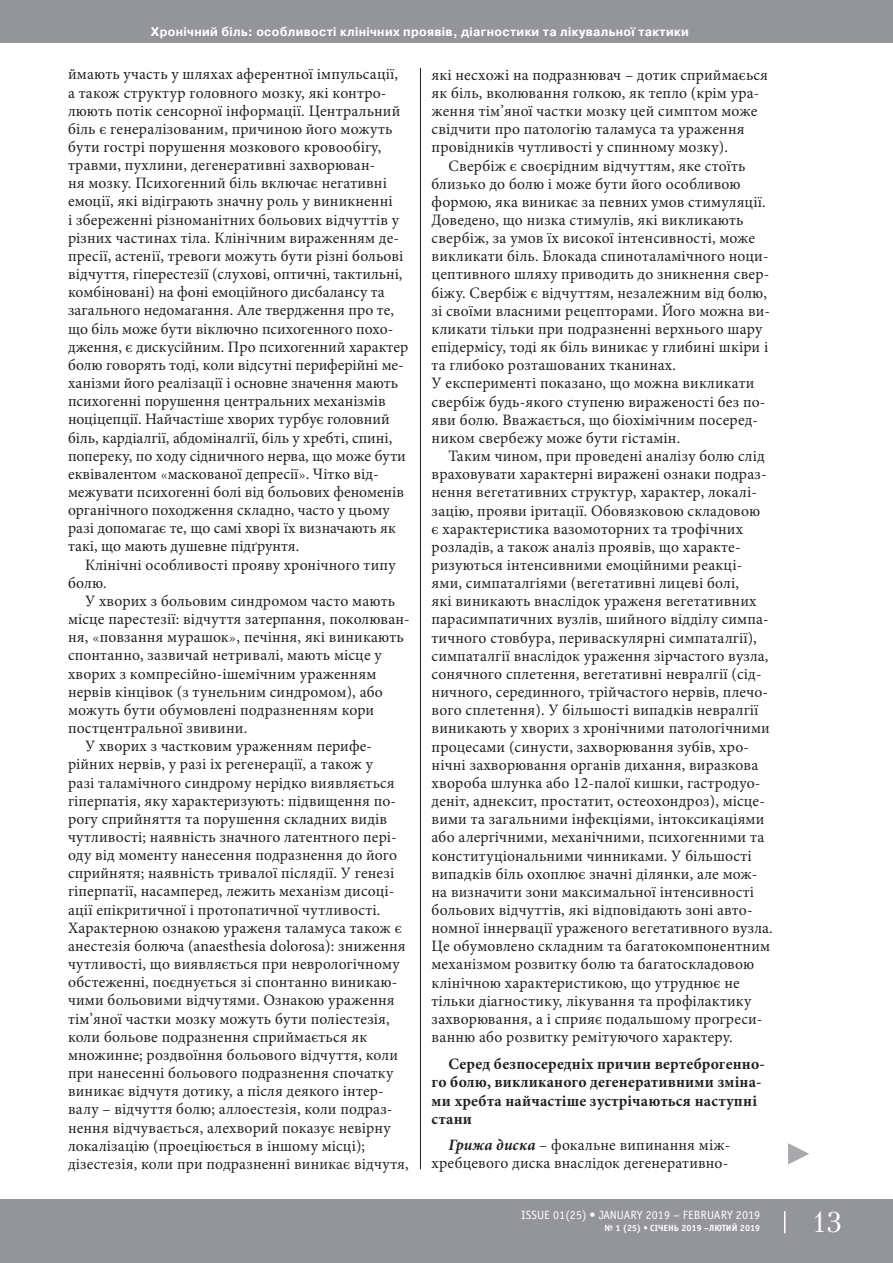
<style>
.page{position:relative;width:893px;height:1263px;background:#fff}
.page>*{position:absolute;margin:0;border:0;box-sizing:border-box;transform-origin:0 0}
.t1{font:28.5px "Petersburg C";color:#fff}
.t2{font:15.9px/18.1px "Minion Pro";letter-spacing:.01em;color:#231f20}
.t3{font:700 15.9px/18.1px "Minion Pro";letter-spacing:.01em;color:#231f20}
.t4{font:700 12.45px "Pragmatica C";letter-spacing:.03em;color:#fff;scale:.96 1}
.t5{font:12px "Officina Sans C";letter-spacing:.01em;color:#fff}
.t6{font:700 9px "Officina Sans C";letter-spacing:.01em;color:#fff}
.s1{font-family:"Academy C"}
.s2{font-weight:700;font-style:italic}
</style>
<div class="page">
<div style="left:0;top:0;width:893px;height:43px;background:#939598"></div>
<div style="left:0;top:1199px;width:893px;height:64px;background:#939598"></div>
<svg style="left:784px;top:1211px;width:1px;height:22px"></svg>
<hr style="left:420px;top:68px;width:1px;height:1101px;background:#231f20">
<svg style="left:788px;top:1143px;width:21px;height:21px"></svg>
<p class="t4" style="left:151px;top:25px;width:562px">Хронічний біль: особливості клінічних проявів, діагностики та лікувальної тактики</p>
<p class="t2" style="left:68px;top:65px;width:342px">ймають участь у шляхах аферентної імпульсації, а також структур головного мозку, які контро&shy;люють потік сенсорної інформації. Центральний біль є генералізованим, причиною його можуть бути гострі порушення мозкового кровообігу, травми, пухлини, дегенеративні захворюван-<br>ня мозку. Психогенний біль включає негативні емоції, які відіграють значну роль у виникненні<br>і збереженні різноманітних больових відчуттів у різних частинах тіла. Клінічним вираженням де&shy;пресії, астенії, тревоги можуть бути різні больові відчуття, гіперестезії (слухові, оптичні, тактильні, комбіновані) на фоні емоційного дисбалансу та загального недомагання. Але твердження про те, що біль може бути віключно психогенного похо&shy;дження, є дискусійним. Про психогенний характер болю говорять тоді, коли відсутні периферійні ме&shy;ханізми його реалізації і основне значення мають психогенні порушення центральних механізмів ноціцепції. Найчастіше хворих турбує головний біль, кардіалгії, абдоміналгії, біль у хребті, спині, попереку, по ходу сідничного нерва, що може бути еквівалентом <span class="s1">«</span>маскованої депресії<span class="s1">»</span>. Чітко від&shy;межувати психогенні болі від больових феноменів органічного походження складно, часто у цьому разі допомагає те, що самі хворі їх визначають як такі, що мають душевне підґрунтя.</p>
<p class="t2" style="left:68px;top:555px;width:329px;text-indent:17px">Клінічні особливості прояву хронічного типу болю.</p>
<p class="t2" style="left:85px;top:592px;width:312px">У хворих з больовим синдромом часто мають</p>
<p class="t2" style="left:68px;top:610px;width:343px">місце парестезії: відчуття затерпання, поколюван-</p>
<p class="t2" style="left:68px;top:628px;width:337px">ня, <span class="s1">«</span>повзання мурашок<span class="s1">»</span>, печіння, які виникають</p>
<p class="t2" style="left:68px;top:646px;width:315px">спонтанно, зазвичай нетривалі, мають місце у</p>
<p class="t2" style="left:68px;top:664px;width:310px">хворих з компресійно-ішемічним ураженням</p>
<p class="t2" style="left:68px;top:683px;width:316px">нервів кінцівок (з тунельним синдромом), або</p>
<p class="t2" style="left:68px;top:701px;width:308px">можуть бути обумовлені подразненням кори</p>
<p class="t2" style="left:68px;top:719px;width:181px">постцентральної звивини.</p>
<p class="t2" style="left:85px;top:737px;width:289px">У хворих з частковим ураженням перифе-</p>
<p class="t2" style="left:68px;top:755px;width:306px">рійних нервів, у разі іх регенерації, а також у</p>
<p class="t2" style="left:68px;top:773px;width:328px">разі таламічного синдрому нерідко виявляється</p>
<p class="t2" style="left:68px;top:792px;width:330px">гіперпатія, яку характеризують: підвищення по-</p>
<p class="t2" style="left:68px;top:810px;width:321px">рогу сприйняття та порушення складних видів</p>
<p class="t2" style="left:68px;top:828px;width:330px">чутливості; наявність значного латентного пері-</p>
<p class="t2" style="left:68px;top:846px;width:331px">оду від моменту нанесення подразнення до його</p>
<p class="t2" style="left:68px;top:864px;width:328px">сприйнятя; наявність тривалої післядії. У генезі</p>
<p class="t2" style="left:68px;top:882px;width:328px">гіперпатії, насамперед, лежить механізм дисоці-</p>
<p class="t2" style="left:68px;top:900px;width:314px">ації епікритичної і протопатичної чутливості.</p>
<p class="t2" style="left:68px;top:919px;width:335px">Характерною ознакою ураженя таламуса також є</p>
<p class="t2" style="left:68px;top:937px;width:339px">анестезія болюча (anaesthesia dolorosa): зниження</p>
<p class="t2" style="left:68px;top:955px;width:333px">чутливості, що виявляється при неврологічному</p>
<p class="t2" style="left:68px;top:973px;width:331px">обстеженні, поєднується зі спонтанно виникаю-</p>
<p class="t2" style="left:68px;top:991px;width:328px">чими больовими відчутями. Ознакою ураження</p>
<p class="t2" style="left:68px;top:1009px;width:323px">тім’яної частки мозку можуть бути поліестезія,</p>
<p class="t2" style="left:68px;top:1028px;width:301px">коли больове подразнення сприймається як</p>
<p class="t2" style="left:68px;top:1046px;width:331px">множинне; роздвоїння больового відчуття, коли</p>
<p class="t2" style="left:68px;top:1064px;width:327px">при нанесенні больового подразнення спочатку</p>
<p class="t2" style="left:68px;top:1082px;width:317px">виникає відчутя дотику, а після деякого інтер-</p>
<p class="t2" style="left:68px;top:1100px;width:326px">валу – відчуття болю; аллоестезія, коли подраз-</p>
<p class="t2" style="left:68px;top:1118px;width:324px">нення відчувається, алехворий показує невірну</p>
<p class="t2" style="left:68px;top:1136px;width:299px">локалізацію (проеціюється в іншому місці);</p>
<p class="t2" style="left:68px;top:1155px;width:342px">дізестезія, коли при подразненні виникає відчутя,</p>
<p class="t2" style="left:432px;top:66px;width:338px">які несхожі на подразнювач – дотик сприймаєься як біль, вколювання голкою, як тепло (крім ура&shy;ження тім’яної частки мозку цей симптом може свідчити про патологію таламуса та ураження провідників чутливості у спинному мозку).</p>
<p class="t2" style="left:432px;top:156px;width:340px;text-indent:17px">Свербіж є своєрідним відчуттям, яке стоїть близько до болю і може бути його особливою формою, яка виникає за певних умов стимуляції.<br>Доведено, що низка стимулів, які викликають свербіж, за умов їх високої інтенсивності, може викликати біль. Блокада спиноталамічного ноци&shy;цептивного шляху приводить до зникнення свер&shy;біжу. Свербіж є відчуттям, незалежним від болю, зі своїми власними рецепторами. Його можна ви&shy;кликати тільки при подразненні верхнього шару епідермісу, тоді як біль виникає у глибині шкіри і та глибоко розташованих тканинах.<br>У експерименті показано, що можна викликати свербіж будь-якого ступеню вираженості без по&shy;яви болю. Вважається, що біохімічним посеред&shy;ником свербежу може бути гістамін.</p>
<p class="t2" style="left:432px;top:447px;width:343px;text-indent:17px">Таким чином, при проведені аналізу болю слід враховувати характерні виражені ознаки подраз&shy;нення вегетативних структур, характер, локалі&shy;зацію, прояви іритації. Обовязковою складовою<br>є характеристика вазомоторних та трофічних розладів, а також аналіз проявів, що характе&shy;ризуються інтенсивними емоційними реакці&shy;ями, симпаталгіями (вегетативні лицеві болі,<br>які виникають внаслідок ураженя вегетативних парасимпатичних вузлів, шийного відділу симпа&shy;тичного стовбура, периваскулярні симпаталгії), симпаталгії внаслідок ураження зірчастого вузла, сонячного сплетення, вегетативні невралгії (сід&shy;ничного, серединного, трійчастого нервів, плечо&shy;вого сплетення). У більшості випадків невралгії виникають у хворих з хронічними патологічними процесами (синусти, захворювання зубів, хро&shy;нічні захворювання органів дихання, виразкова хвороба шлунка або 12-палої кишки, гастродуо&shy;деніт, аднексит, простатит, остеохондроз), місце&shy;вими та загальними інфекціями, інтоксикаціями або алергічними, механічними, психогенними та конституціональними чинниками. У більшості випадків біль охоплює значні ділянки, але мож&shy;на визначити зони максимальної інтенсивності больових відчуттів, які відповідають зоні авто&shy;номної іннервації ураженого вегетативного вузла.<br>Це обумовлено складним та багатокомпонентним механізмом розвитку болю та багатоскладовою клінічною характеристикою, що утруднює не тільки діагностику, лікування та профілактику захворювання, а і сприяє подальшому прогреси&shy;ванню або розвитку ремітуючого характеру.</p>
<p class="t3" style="left:432px;top:1055px;width:335px;text-indent:17px">Серед безпосередніх причин вертеброгенно&shy;го болю, викликаного дегенеративними зміна&shy;ми хребта найчастіше зустрічаються наступні стани</p>
<p class="t2" style="left:432px;top:1136px;width:300px;text-align:right"><span class="s2">Грижа диска</span> – фокальне випинання між&shy;хребцевого диска внаслідок дегенеративно-</p>
<p class="t5" style="left:521px;top:1209px;width:241px">ISSUE 01(25) • JANUARY 2019 – FEBRUARY 2019</p>
<p class="t6" style="left:604px;top:1223px;width:157px">№ 1 (25) • СІЧЕНЬ 2019 –ЛЮТИЙ 2019</p>
<h1 class="t1" style="left:812px;top:1205px;width:31px">13</h1>
</div>
